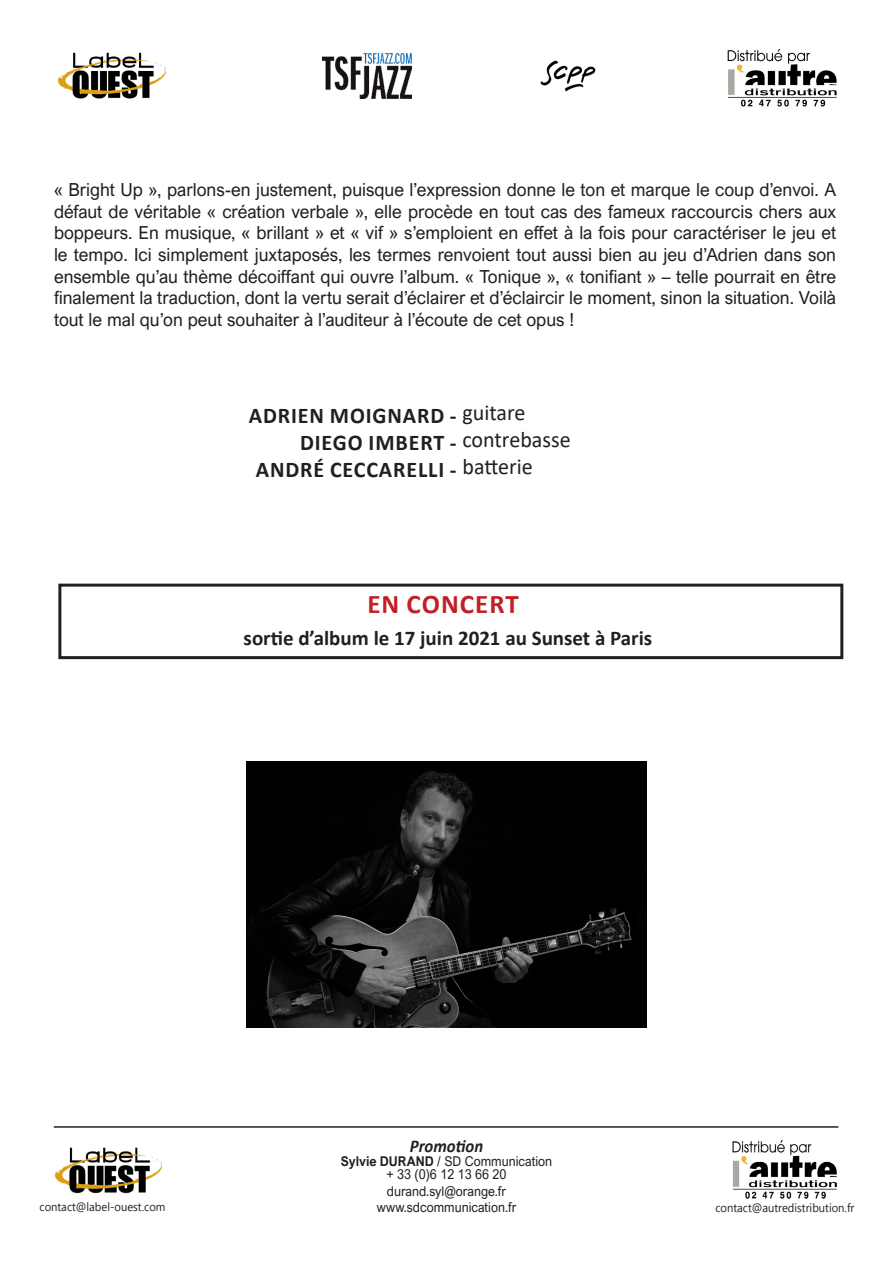
<style>
.page{position:relative;width:893px;height:1263px;background:#fff}
.page>*{position:absolute;margin:0;border:0;box-sizing:border-box;transform-origin:0 0}
.t1{font:700 27px "Calibri";letter-spacing:.04em;color:#c12027}
.t2{font:700 22.5px "Calibri";letter-spacing:.04em;color:#231f20}
.t3{font:22.5px "Calibri";color:#231f20}
.t4{font:700 21px "Calibri";color:#231f20}
.t5{font:18px/21.6px "Arial Nova";color:#231f20;text-align:justify}
.t6{font:italic 700 18px "Calibri";color:#231f20;scale:.93 1}
.t7{font:13.5px "Arial Nova";color:#231f20;scale:.93 1}
.t8{font:12px "Microsoft New Tai Lue";color:#231f20;scale:.93 1}
.s1{font-weight:700}
</style>
<div class="page">
<div style="left:58px;top:584px;width:785px;height:75px;border:3px solid #231f20"></div>
<img style="left:247px;top:761px;width:399px;height:266px">
<img style="left:54px;top:1147px;width:109px;height:47px">
<img style="left:732px;top:1140px;width:105px;height:59px">
<hr style="left:54px;top:1126px;width:784px;height:2px;background:#231f20">
<img style="left:57px;top:52px;width:109px;height:47px">
<img style="left:727px;top:49px;width:110px;height:58px">
<img style="left:322px;top:53px;width:89px;height:45px">
<img style="left:540px;top:60px;width:56px;height:32px">
<p class="t5" style="left:54px;top:179px;width:784px">« Bright Up », parlons-en justement, puisque l’expression donne le ton et marque le coup d’envoi. A défaut de véritable « création verbale », elle procède en tout cas des fameux raccourcis chers aux boppeurs. En musique, « brillant » et « vif » s’emploient en effet à la fois pour caractériser le jeu et le tempo. Ici simplement juxtaposés, les termes renvoient tout aussi bien au jeu d’Adrien dans son ensemble qu’au thème décoiffant qui ouvre l’album. « Tonique », « tonifiant » – telle pourrait en être finalement la traduction, dont la vertu serait d’éclairer et d’éclaircir le moment, sinon la situation. Voilà tout le mal qu’on peut souhaiter à l’auditeur à l’écoute de cet opus !</p>
<p class="t3" style="left:462px;top:397px;width:65px">guitare</p>
<p class="t3" style="left:462px;top:424px;width:110px">contrebasse</p>
<p class="t3" style="left:462px;top:451px;width:72px">batterie</p>
<p class="t2" style="left:249px;top:400px;width:209px">ADRIEN MOIGNARD -</p>
<p class="t2" style="left:300px;top:427px;width:158px">DIEGO IMBERT -</p>
<p class="t2" style="left:256px;top:454px;width:202px">ANDRÉ CECCARELLI -</p>
<p class="t1" style="left:367px;top:585px;width:153px">EN CONCERT</p>
<p class="t4" style="left:244px;top:623px;width:410px">sortie d’album le 17 juin 2021 au Sunset à Paris</p>
<p class="t8" style="left:40px;top:1199px;width:137px">contact@label-ouest.com</p>
<p class="t6" style="left:410px;top:1133px;width:80px">Promotion</p>
<p class="t7" style="left:341px;top:1153px;width:229px"><span class="s1">Sylvie DURAND</span> / SD Communication</p>
<p class="t7" style="left:386px;top:1167px;width:131px">+ 33 (0)6 12 13 66 20</p>
<p class="t7" style="left:387px;top:1183px;width:129px">durand.syl@orange.fr</p>
<p class="t7" style="left:377px;top:1199px;width:151px">www.sdcommunication.fr</p>
<p class="t8" style="left:715px;top:1200px;width:151px">contact@autredistribution.fr</p>
</div>
